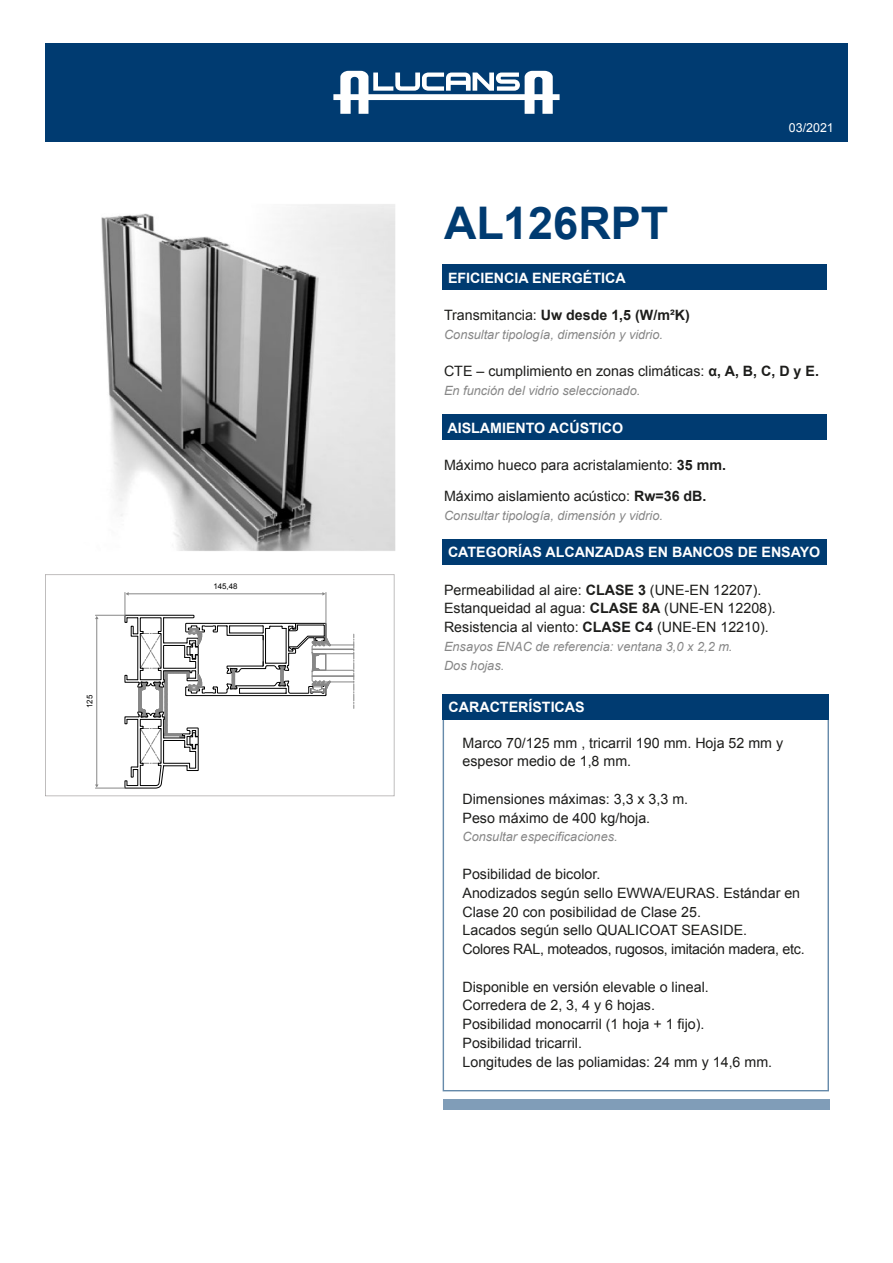
<style>
.page{position:relative;width:893px;height:1263px;background:#fff}
.page>*{position:absolute;margin:0;border:0;box-sizing:border-box;transform-origin:0 0}
.t1{font:700 45px "Arial";color:#003b71}
.t2{font:14.25px/18.8px "Arial";color:#1d1d1b}
.t3{font:700 14.25px "Arial";color:#fff}
.t4{font:700 14.25px "Arial";color:#1d1d1b}
.t5{font:italic 12.75px/18.8px "Arial";color:#878787}
.t6{font:12.45px "Arial";color:#fff}
.t7{font:7.95px "Arial";color:#000}
.s1{font-weight:400}
.s2{font-weight:700}
</style>
<div class="page">
<div style="left:45px;top:43px;width:803px;height:98px;background:#003b71"></div>
<svg style="left:333px;top:71px;width:227px;height:43px"></svg>
<svg style="left:45px;top:574px;width:349px;height:222px"></svg>
<img style="left:101px;top:204px;width:404px;height:361px">
<div style="left:442px;top:539px;width:385px;height:25px;background:#003b71"></div>
<div style="left:442px;top:415px;width:385px;height:25px;background:#003b71"></div>
<div style="left:442px;top:265px;width:385px;height:25px;background:#003b71"></div>
<div style="left:443px;top:1100px;width:387px;height:10px;background:#809db8"></div>
<div style="left:443px;top:694px;width:386px;height:25px;background:#003b71"></div>
<hr style="left:313px;top:682px;width:41px;height:1px;background:#878787">
<hr style="left:312px;top:676px;width:42px;height:1px;background:#878787">
<hr style="left:313px;top:670px;width:41px;height:1px;background:#878787">
<hr style="left:313px;top:653px;width:41px;height:1px;background:#878787">
<hr style="left:312px;top:649px;width:42px;height:1px;background:#878787">
<hr style="left:313px;top:645px;width:41px;height:1px;background:#878787">
<svg style="left:354px;top:634px;width:1px;height:74px"></svg>
<hr style="left:95px;top:615px;width:30px;height:1px;background:#878787">
<hr style="left:95px;top:788px;width:30px;height:1px;background:#878787">
<hr style="left:96px;top:617px;width:1px;height:169px;background:#878787">
<svg style="left:124px;top:592px;width:207px;height:197px"></svg>
<p class="t7" style="left:85px;top:708px;width:15px;rotate:-90deg">125</p>
<p class="t7" style="left:213px;top:581px;width:26px">145,48</p>
<h1 class="t1" style="left:444px;top:194px;width:226px">AL126RPT</h1>
<p class="t6" style="left:789px;top:120px;width:46px">03/2021</p>
<p class="t3" style="left:448px;top:268px;width:179px">EFICIENCIA ENERGÉTICA</p>
<p class="t4" style="left:444px;top:306px;width:247px"><span class="s1">Transmitancia:</span> Uw desde 1,5 (W/m²K)</p>
<p class="t5" style="left:444px;top:325px;width:220px">Consultar tipología, dimensión y vidrio.</p>
<p class="t2" style="left:444px;top:362px;width:376px">CTE – cumplimiento en zonas climáticas: <span class="s2">α, A, B, C, D y E.</span></p>
<p class="t5" style="left:444px;top:381px;width:198px">En función del vidrio seleccionado.</p>
<p class="t3" style="left:447px;top:418px;width:177px">AISLAMIENTO ACÚSTICO</p>
<p class="t2" style="left:444px;top:450px;width:283px;line-height:30.8px">Máximo hueco para acristalamiento: <span class="s2">35 mm.<br></span>Máximo aislamiento acústico: <span class="s2">Rw=36 dB.</span></p>
<p class="t5" style="left:444px;top:506px;width:220px">Consultar tipología, dimensión y vidrio.</p>
<p class="t3" style="left:448px;top:543px;width:374px">CATEGORÍAS ALCANZADAS EN BANCOS DE ENSAYO</p>
<p class="t2" style="left:444px;top:580px;width:333px">Permeabilidad al aire: <span class="s2">CLASE 3</span> (UNE-EN 12207).<br>Estanqueidad al agua: <span class="s2">CLASE 8A</span> (UNE-EN 12208).<br>Resistencia al viento: <span class="s2">CLASE C4</span> (UNE-EN 12210).</p>
<p class="t5" style="left:444px;top:637px;width:290px">Ensayos ENAC de referencia: ventana 3,0 x 2,2 m.<br>Dos hojas.</p>
<p class="t3" style="left:448px;top:697px;width:138px">CARACTERÍSTICAS</p>
<p class="t2" style="left:462px;top:733px;width:322px">Marco 70/125 mm , tricarril 190 mm. Hoja 52 mm y espesor medio de 1,8 mm.</p>
<p class="t2" style="left:462px;top:790px;width:227px">Dimensiones máximas: 3,3 x 3,3 m.<br>Peso máximo de 400 kg/hoja.</p>
<p class="t5" style="left:462px;top:828px;width:157px">Consultar especificaciones.</p>
<p class="t2" style="left:462px;top:865px;width:344px">Posibilidad de bicolor.<br>Anodizados según sello EWWA/EURAS. Estándar en Clase 20 con posibilidad de Clase 25.<br>Lacados según sello QUALICOAT SEASIDE.<br>Colores RAL, moteados, rugosos, imitación madera, etc.</p>
<p class="t2" style="left:462px;top:977px;width:311px">Disponible en versión elevable o lineal.<br>Corredera de 2, 3, 4 y 6 hojas.<br>Posibilidad monocarril (1 hoja + 1 fijo).<br>Posibilidad tricarril.<br>Longitudes de las poliamidas: 24 mm y 14,6 mm.</p>
</div>
